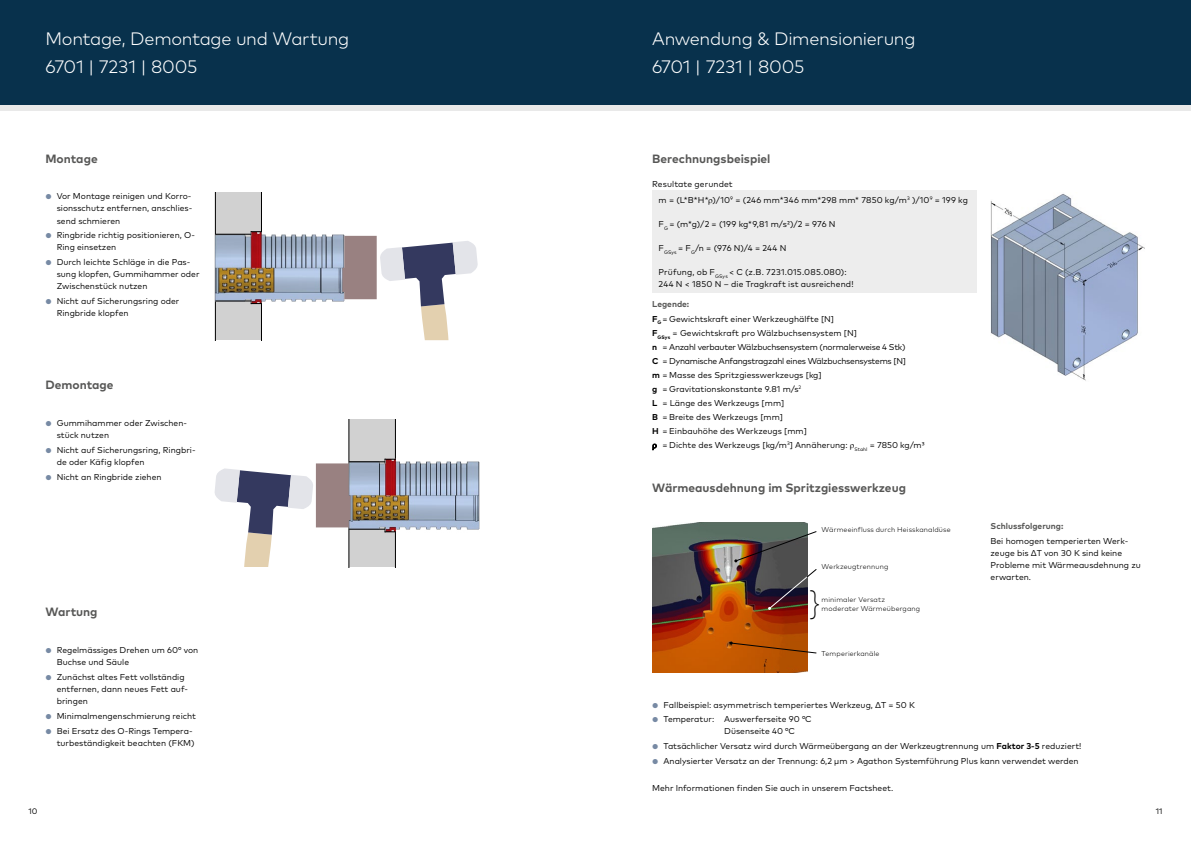
<style>
.page{position:relative;width:1191px;height:842px;background:#fff}
.page>*{position:absolute;margin:0;border:0;box-sizing:border-box;transform-origin:0 0}
.Lauftext{font:200 35px "Mark OT";color:#000;scale:.81 1}
.Headline_14pt_light{font:300 18px "Mark OT";letter-spacing:-.015em;color:#fff}
.Titel_Lauftext{font:700 12px "Mark OT";color:#575756}
.Tech_Data_Haupttitel{font:700 12px "Mark OT";color:#575756}
.Lauftext_8_5pt{font:8.5px/12px "Mark OT";color:#000}
.Bildlegende_linksbün{font:8.5px "Mark OT";color:#000}
.Bildlegende_linksbün-2{font:8.5px "Mark OT";letter-spacing:-.03em;color:#000}
.Lauftext-2{font:8.5px "Mark OT";color:#000}
.Titel_Lauftext-2{font:700 8.5px "Mark OT";color:#575756}
.Titel_Lauftext-3{font:8.5px "Mark OT";letter-spacing:.01em;color:#020203}
.t1{font:8px "Mark OT";color:#000}
.Lauftext-3{font:300 7px "Mark OT";letter-spacing:.02em;color:#000}
.s1{font-size:7px;color:#778aa4}
.s2{font-weight:700}
</style>
<div class="page">
<div style="left:0;top:0;width:1191px;height:105px;background:#08314c"></div>
<div style="left:0;top:105px;width:1191px;height:6px;background:#e9e9e9"></div>
<img style="left:214px;top:230px;width:133px;height:76px">
<svg style="left:215px;top:193px;width:47px;height:147px;background:#b0a7a5"></svg>
<svg style="left:342px;top:236px;width:136px;height:104px"></svg>
<img style="left:396px;top:461px;width:84px;height:69px">
<svg style="left:214px;top:420px;width:182px;height:147px"></svg>
<img style="left:990px;top:194px;width:155px;height:187px">
<img style="left:652px;top:522px;width:155px;height:150px">
<div style="left:652px;top:190px;width:324px;height:103px;background:#ededed"></div>
<svg style="left:734px;top:531px;width:82px;height:31px;background:#6a635d"></svg>
<svg style="left:729px;top:641px;width:87px;height:12px"></svg>
<svg style="left:768px;top:569px;width:48px;height:41px"></svg>
<p class="Headline_14pt_light" style="left:45px;top:28px;width:305px">Montage, Demontage und Wartung</p>
<p class="Headline_14pt_light" style="left:45px;top:55px;width:154px">6701 | 7231 | 8005</p>
<p class="Titel_Lauftext" style="left:45px;top:151px;width:54px">Montage</p>
<p class="Lauftext_8_5pt" style="left:57px;top:190px;width:137px;text-align:justify;text-indent:-11px"><span class="s1">●</span> Vor Montage reinigen und Korro&shy;sionsschutz entfernen, anschlies&shy;send schmieren</p>
<p class="Lauftext_8_5pt" style="left:57px;top:229px;width:140px;text-indent:-11px"><span class="s1">●</span> Ringbride richtig positionieren, O-<br>Ring einsetzen</p>
<p class="Lauftext_8_5pt" style="left:57px;top:256px;width:144px;text-indent:-11px"><span class="s1">●</span> Durch leichte Schläge in die Pas&shy;sung klopfen, Gummihammer oder<br>Zwischenstück nutzen</p>
<p class="Lauftext_8_5pt" style="left:57px;top:295px;width:124px;text-indent:-11px"><span class="s1">●</span> Nicht auf Sicherungsring oder<br>Ringbride klopfen</p>
<p class="Titel_Lauftext" style="left:45px;top:377px;width:70px">Demontage</p>
<p class="Lauftext_8_5pt" style="left:57px;top:417px;width:132px;text-indent:-11px"><span class="s1">●</span> Gummihammer oder Zwischen&shy;stück nutzen</p>
<p class="Lauftext_8_5pt" style="left:57px;top:444px;width:140px;text-indent:-11px"><span class="s1">●</span> Nicht auf Sicherungsring, Ringbri&shy;de oder Käfig klopfen</p>
<p class="Lauftext_8_5pt" style="left:45px;top:471px;width:118px"><span class="s1">●</span> Nicht an Ringbride ziehen</p>
<p class="Titel_Lauftext" style="left:45px;top:604px;width:54px">Wartung</p>
<p class="Lauftext_8_5pt" style="left:57px;top:644px;width:143px;text-indent:-11px"><span class="s1">●</span> Regelmässiges Drehen um 60° von<br>Buchse und Säule</p>
<p class="Lauftext_8_5pt" style="left:57px;top:671px;width:133px;text-indent:-11px"><span class="s1">●</span> Zunächst altes Fett vollständig entfernen, dann neues Fett auf&shy;bringen</p>
<p class="Lauftext_8_5pt" style="left:45px;top:710px;width:152px"><span class="s1">●</span> Minimalmengenschmierung reicht</p>
<p class="Lauftext_8_5pt" style="left:45px;top:724px;width:151px;text-align:right"><span class="s1">●</span> Bei Ersatz des O-Rings Tempera&shy;turbeständigkeit beachten (FKM)</p>
<p class="Headline_14pt_light" style="left:652px;top:28px;width:265px">Anwendung &amp; Dimensionierung</p>
<p class="Headline_14pt_light" style="left:652px;top:55px;width:154px">6701 | 7231 | 8005</p>
<p class="Titel_Lauftext" style="left:652px;top:151px;width:120px">Berechnungsbeispiel</p>
<p class="Titel_Lauftext-3" style="left:652px;top:178px;width:82px">Resultate gerundet</p>
<p class="Lauftext_8_5pt" style="left:658px;top:194px;width:311px">m = (L*B*H* )/10<sup>9</sup> = (246 mm*346 mm*298 mm* 7850 kg/m<sup>3</sup> )/10<sup>9</sup> = 199 kg</p>
<p class="Lauftext_8_5pt" style="left:658px;top:218px;width:178px">F<sub>G</sub> = (m*g)/2 = (199 kg*9,81 m/s²)/2 = 976 N</p>
<p class="Lauftext_8_5pt" style="left:658px;top:242px;width:129px">F<sub>GSys</sub> = F<sub>G</sub>/n = (976 N)/4 = 244 N</p>
<p class="Lauftext_8_5pt" style="left:658px;top:266px;width:196px">Prüfung, ob F<sub>GSys</sub> &lt; C (z.B. 7231.015.085.080):<br>244 N &lt; 1850 N – die Tragkraft ist ausreichend!</p>
<p class="Titel_Lauftext-2" style="left:652px;top:299px;width:39px">Legende:</p>
<p class="Bildlegende_linksbün" style="left:652px;top:314px;width:183px"><span class="s2">F</span><sub>G</sub> = Gewichtskraft einer Werkzeughälfte [N]</p>
<p class="Bildlegende_linksbün" style="left:652px;top:328px;width:206px"><span class="s2">F</span><sub>GSys</sub> = Gewichtskraft pro Wälzbuchsensystem [N]</p>
<p class="Bildlegende_linksbün-2" style="left:652px;top:342px;width:255px"><span class="s2">n</span> = Anzahl verbauter Wälzbuchsensystem (normalerweise 4 Stk)</p>
<p class="Bildlegende_linksbün-2" style="left:652px;top:356px;width:255px"><span class="s2">C</span> = Dynamische Anfangstragzahl eines Wälzbuchsensystems [N]</p>
<p class="Bildlegende_linksbün" style="left:652px;top:370px;width:171px"><span class="s2">m</span> = Masse des Spritzgiesswerkzeugs [kg]</p>
<p class="Bildlegende_linksbün" style="left:652px;top:384px;width:151px"><span class="s2">g</span> = Gravitationskonstante 9.81 m/s<sup>2</sup></p>
<p class="Bildlegende_linksbün" style="left:652px;top:398px;width:134px"><span class="s2">L</span> = Länge des Werkzeugs [mm]</p>
<p class="Bildlegende_linksbün" style="left:652px;top:412px;width:132px"><span class="s2">B</span> = Breite des Werkzeugs [mm]</p>
<p class="Bildlegende_linksbün" style="left:652px;top:426px;width:156px"><span class="s2">H</span> = Einbauhöhe des Werkzeugs [mm]</p>
<p class="Bildlegende_linksbün" style="left:662px;top:440px;width:264px">= Dichte des Werkzeugs [kg/m<sup>3</sup>] Annäherung: <sub>Stahl</sub> = 7850 kg/m³</p>
<p class="Tech_Data_Haupttitel" style="left:652px;top:480px;width:255px">Wärmeausdehnung im Spritzgiesswerkzeug</p>
<p class="Lauftext-3" style="left:821px;top:525px;width:131px">Wärmeeinfluss durch Heisskanaldüse</p>
<p class="Lauftext-3" style="left:821px;top:562px;width:68px">Werkzeugtrennung</p>
<p class="Lauftext" style="left:809px;top:584px;width:16px">}</p>
<p class="Lauftext-3" style="left:821px;top:595px;width:65px">minimaler Versatz</p>
<p class="Lauftext-3" style="left:821px;top:604px;width:100px">moderater Wärmeübergang</p>
<p class="Lauftext-3" style="left:821px;top:649px;width:59px">Temperierkanäle</p>
<p class="Titel_Lauftext-2" style="left:990px;top:520px;width:74px">Schlussfolgerung:</p>
<p class="Lauftext_8_5pt" style="left:990px;top:535px;width:152px">Bei homogen temperierten Werk&shy;zeuge bis ΔT von 30 K sind keine<br>Probleme mit Wärmeausdehnung zu erwarten.</p>
<p class="Lauftext_8_5pt" style="left:652px;top:698px;width:264px"><span class="s1">●</span> Fallbeispiel: asymmetrisch temperiertes Werkzeug, ΔT = 50 K</p>
<p class="Lauftext_8_5pt" style="left:724px;top:713px;width:89px;text-indent:-72px"><span class="s1">●</span> Temperatur: Auswerferseite 90 °C<br>Düsenseite 40 °C</p>
<p class="Lauftext_8_5pt" style="left:652px;top:740px;width:431px"><span class="s1">●</span> Tatsächlicher Versatz wird durch Wärmeübergang an der Werkzeugtrennung um <span class="s2">Faktor 3-5</span> reduziert!</p>
<p class="Lauftext_8_5pt" style="left:652px;top:755px;width:428px"><span class="s1">●</span> Analysierter Versatz an der Trennung: 6,2 µm &gt; Agathon Systemführung Plus kann verwendet werden</p>
<p class="Lauftext-2" style="left:652px;top:783px;width:243px">Mehr Informationen finden Sie auch in unserem Factsheet.</p>
<p class="t1" style="left:28px;top:806px;width:11px">10</p>
<p class="t1" style="left:1155px;top:806px;width:8px">11</p>
</div>
